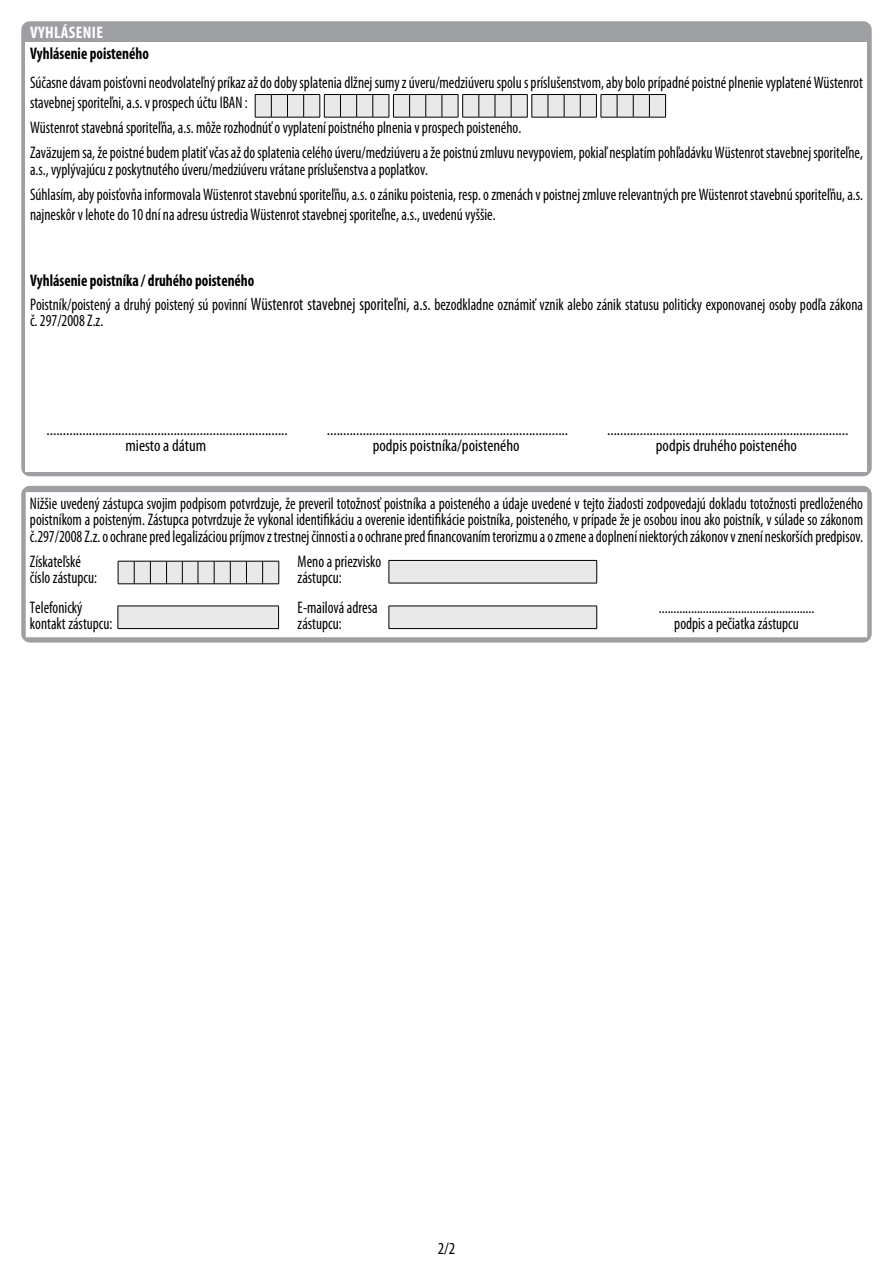
<style>
.page{position:relative;width:893px;height:1263px;background:#fff}
.page>*{position:absolute;margin:0;border:0;box-sizing:border-box;transform-origin:0 0}
.t1{font:condensed 16.8px/15.9px "Myriad Pro";color:#000;scale:.9 1}
.t2{font:condensed 16.8px/15.9px "Myriad Pro";color:#000;text-align:center}
.t3{font:700 condensed 16.8px "Myriad Pro";color:#000;scale:.9 1}
.t4{font:700 condensed 16.8px "Myriad Pro";letter-spacing:.02em;color:#fff}
.s1{font-weight:700}
.s2{font-size:18px}
</style>
<div class="page">
<div style="left:21px;top:21px;width:851px;height:455px;background:#9d9fa2;border-radius:9px"></div>
<div style="left:26px;top:42px;width:841px;height:430px;background:#fff"></div>
<svg style="left:255px;top:94px;width:411px;height:24px;background:#c8c8c9"></svg>
<div style="left:21px;top:486px;width:851px;height:156px;background:#9d9fa2;border-radius:9px"></div>
<div style="left:26px;top:492px;width:841px;height:145px;background:#fff"></div>
<svg style="left:118px;top:561px;width:162px;height:23px;background:#cdcdce"></svg>
<div style="left:389px;top:560px;width:208px;height:23px;background:#e9e9ea"></div>
<hr style="left:389px;top:560px;width:208px;height:1px;background:#000">
<svg style="left:389px;top:561px;width:1px;height:22px"></svg>
<svg style="left:596px;top:561px;width:1px;height:22px"></svg>
<hr style="left:389px;top:583px;width:208px;height:1px;background:#000">
<div style="left:118px;top:606px;width:161px;height:23px;background:#e9e9ea"></div>
<hr style="left:118px;top:606px;width:161px;height:1px;background:#000">
<svg style="left:118px;top:606px;width:1px;height:22px"></svg>
<svg style="left:278px;top:606px;width:1px;height:22px"></svg>
<hr style="left:118px;top:628px;width:161px;height:1px;background:#000">
<div style="left:389px;top:606px;width:208px;height:23px;background:#e9e9ea"></div>
<hr style="left:389px;top:606px;width:208px;height:1px;background:#000">
<svg style="left:389px;top:606px;width:1px;height:22px"></svg>
<svg style="left:596px;top:606px;width:1px;height:22px"></svg>
<hr style="left:389px;top:628px;width:208px;height:1px;background:#000">
<p class="t4" style="left:30px;top:23px;width:74px">VYHLÁSENIE</p>
<p class="t3" style="left:30px;top:44px;width:134px">Vyhlásenie poisteného</p>
<p class="t1" style="left:30px;top:72px;width:927px;line-height:20.1px">Súčasne dávam poisťovni neodvolateľný príkaz až do doby splatenia dlžnej sumy z úveru/medziúveru spolu s príslušenstvom, aby bolo prípadné poistné plnenie vyplatené Wüstenrot stavebnej sporiteľni, a.s. v prospech účtu IBAN :</p>
<p class="t1" style="left:30px;top:115px;width:927px;line-height:25px">Wüstenrot stavebná sporiteľňa, a.s. môže rozhodnúť o vyplatení poistného plnenia v prospech poisteného.<br>Zaväzujem sa, že poistné budem platiť včas až do splatenia celého úveru/medziúveru a že poistnú zmluvu nevypoviem, pokiaľ nesplatím pohľadávku Wüstenrot stavebnej sporiteľne,</p>
<p class="t1" style="left:30px;top:156px;width:927px;line-height:25px">a.s., vyplývajúcu z poskytnutého úveru/medziúveru vrátane príslušenstva a poplatkov.<br>Súhlasím, aby poisťovňa informovala Wüstenrot stavebnú sporiteľňu, a.s. o zániku poistenia, resp. o zmenách v poistnej zmluve relevantných pre Wüstenrot stavebnú sporiteľňu, a.s.</p>
<p class="t1" style="left:30px;top:206px;width:519px">najneskôr v lehote do 10 dní na adresu ústredia Wüstenrot stavebnej sporiteľne, a.s., uvedenú vyššie.</p>
<p class="t1" style="left:30px;top:268px;width:927px;line-height:24.5px"><span class="s1">Vyhlásenie poistníka / druhého poisteného<br></span>Poistník/poistený a druhý poistený sú povinní <span class="s2">Wüstenrot stavebnej sporiteľni, a.s.</span> bezodkladne oznámiť vznik alebo zánik statusu politicky exponovanej osoby podľa zákona</p>
<p class="t1" style="left:30px;top:312px;width:83px">č. 297/2008 Z.z.</p>
<p class="t2" style="left:47px;top:421px;width:243px">.......................................................................... miesto a dátum</p>
<p class="t2" style="left:327px;top:421px;width:243px">.......................................................................... podpis poistníka/poisteného</p>
<p class="t2" style="left:607px;top:421px;width:243px">.......................................................................... podpis druhého poisteného</p>
<p class="t1" style="left:30px;top:495px;width:927px;line-height:16.5px;text-align:justify">Nižšie uvedený zástupca svojim podpisom potvrdzuje, že preveril totožnosť poistníka a poisteného a údaje uvedené v tejto žiadosti zodpovedajú dokladu totožnosti predloženého poistníkom a poisteným. Zástupca potvrdzuje že vykonal identifikáciu a overenie identifikácie poistníka, poisteného, v prípade že je osobou inou ako poistník, v súlade so zákonom č.297/2008 Z.z. o ochrane pred legalizáciou príjmov z trestnej činnosti a o ochrane pred financovaním terorizmu a o zmene a doplnení niektorých zákonov v znení neskorších predpisov.</p>
<p class="t1" style="left:30px;top:554px;width:76px">Získateľské číslo zástupcu:</p>
<p class="t1" style="left:298px;top:554px;width:94px">Meno a priezvisko zástupcu:</p>
<p class="t1" style="left:30px;top:599px;width:93px">Telefonický kontakt zástupcu:</p>
<p class="t1" style="left:298px;top:599px;width:90px">E-mailová adresa zástupcu:</p>
<p class="t1" style="left:659px;top:599px;width:174px;text-align:center">..................................................... podpis a pečiatka zástupcu</p>
<p class="t2" style="left:438px;top:1240px;width:19px">2/2</p>
</div>
